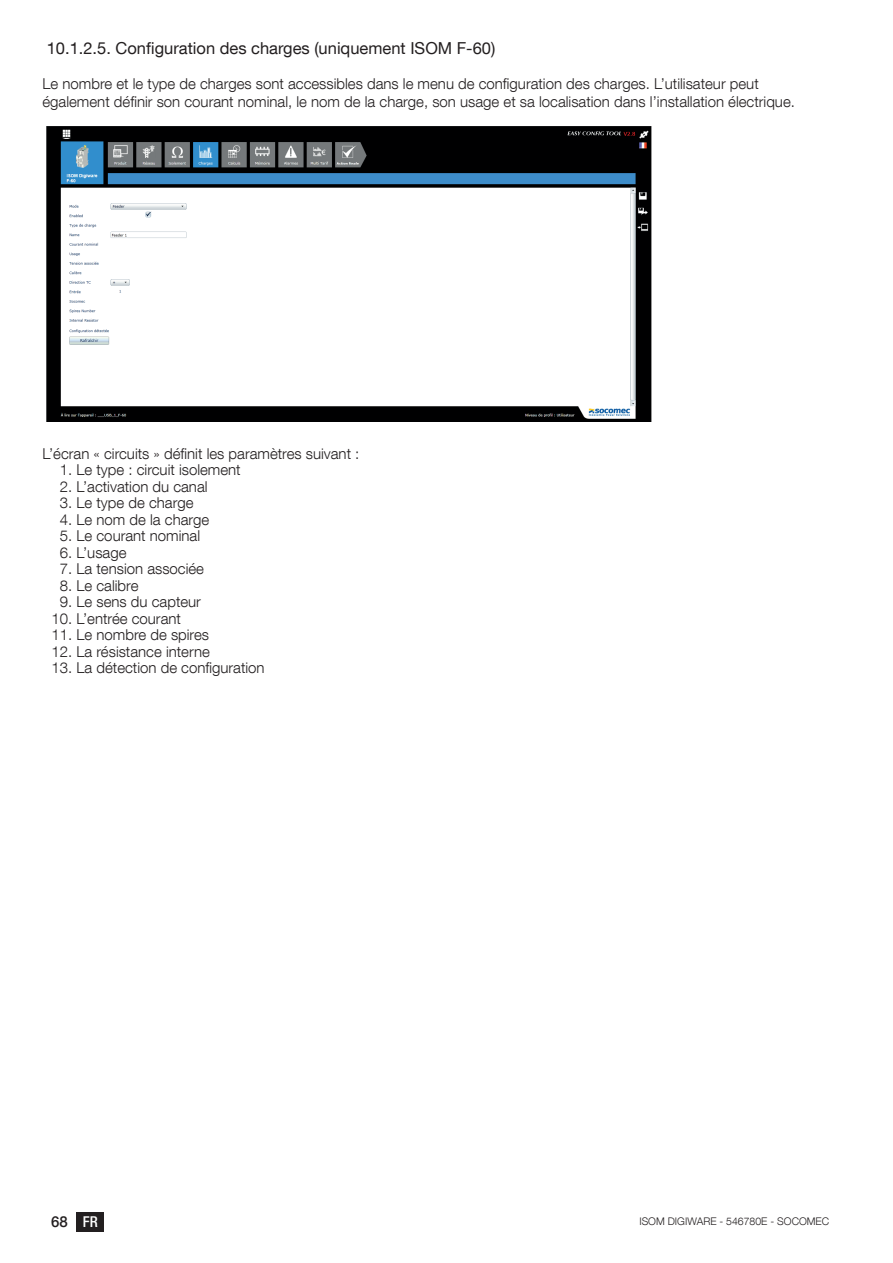
<style>
.page{position:relative;width:893px;height:1263px;background:#fff}
.page>*{position:absolute;margin:0;border:0;box-sizing:border-box;transform-origin:0 0}
.t1{font:16.5px "Helvetica Neue LT Com";color:#231f20}
.t2{font:300 15px/18px "Helvetica Neue LT Com";color:#231f20}
.t3{font:500 15px "Helvetica Neue LT Com";color:#231f20}
.t4{font:300 10.5px "Helvetica Neue LT Com";color:#231f20}
.s1{font-stretch:condensed;color:#fff}
</style>
<div class="page">
<div style="left:77px;top:1212px;width:27px;height:19px;background:#231f20"></div>
<img style="left:47px;top:126px;width:605px;height:296px">
<p class="t1" style="left:47px;top:38px;width:450px">10.1.2.5. Configuration des charges (uniquement ISOM F-60)</p>
<p class="t2" style="left:43px;top:75px;width:754px">Le nombre et le type de charges sont accessibles dans le menu de configuration des charges. L’utilisateur peut également définir son courant nominal, le nom de la charge, son usage et sa localisation dans l’installation électrique.</p>
<p class="t2" style="left:43px;top:444px;width:318px">L’écran « circuits » définit les paramètres suivant :</p>
<p class="t2" style="left:60px;top:461px;width:182px">1. Le type : circuit isolement</p>
<p class="t2" style="left:60px;top:477px;width:149px">2. L’activation du canal</p>
<p class="t2" style="left:60px;top:494px;width:135px">3. Le type de charge</p>
<p class="t2" style="left:60px;top:510px;width:151px">4. Le nom de la charge</p>
<p class="t2" style="left:60px;top:527px;width:142px">5. Le courant nominal</p>
<p class="t2" style="left:60px;top:543px;width:68px">6. L’usage</p>
<p class="t2" style="left:60px;top:560px;width:146px">7. La tension associée</p>
<p class="t2" style="left:60px;top:576px;width:80px">8. Le calibre</p>
<p class="t2" style="left:60px;top:593px;width:143px">9. Le sens du capteur</p>
<p class="t2" style="left:51px;top:609px;width:131px">10. L’entrée courant</p>
<p class="t2" style="left:51px;top:626px;width:159px">11. Le nombre de spires</p>
<p class="t2" style="left:51px;top:642px;width:160px">12. La résistance interne</p>
<p class="t2" style="left:51px;top:659px;width:215px">13. La détection de configuration</p>
<p class="t3" style="left:51px;top:1212px;width:48px">68 <span class="s1">FR</span></p>
<p class="t4" style="left:639px;top:1215px;width:191px">ISOM DIGIWARE - 546780E - SOCOMEC</p>
</div>
